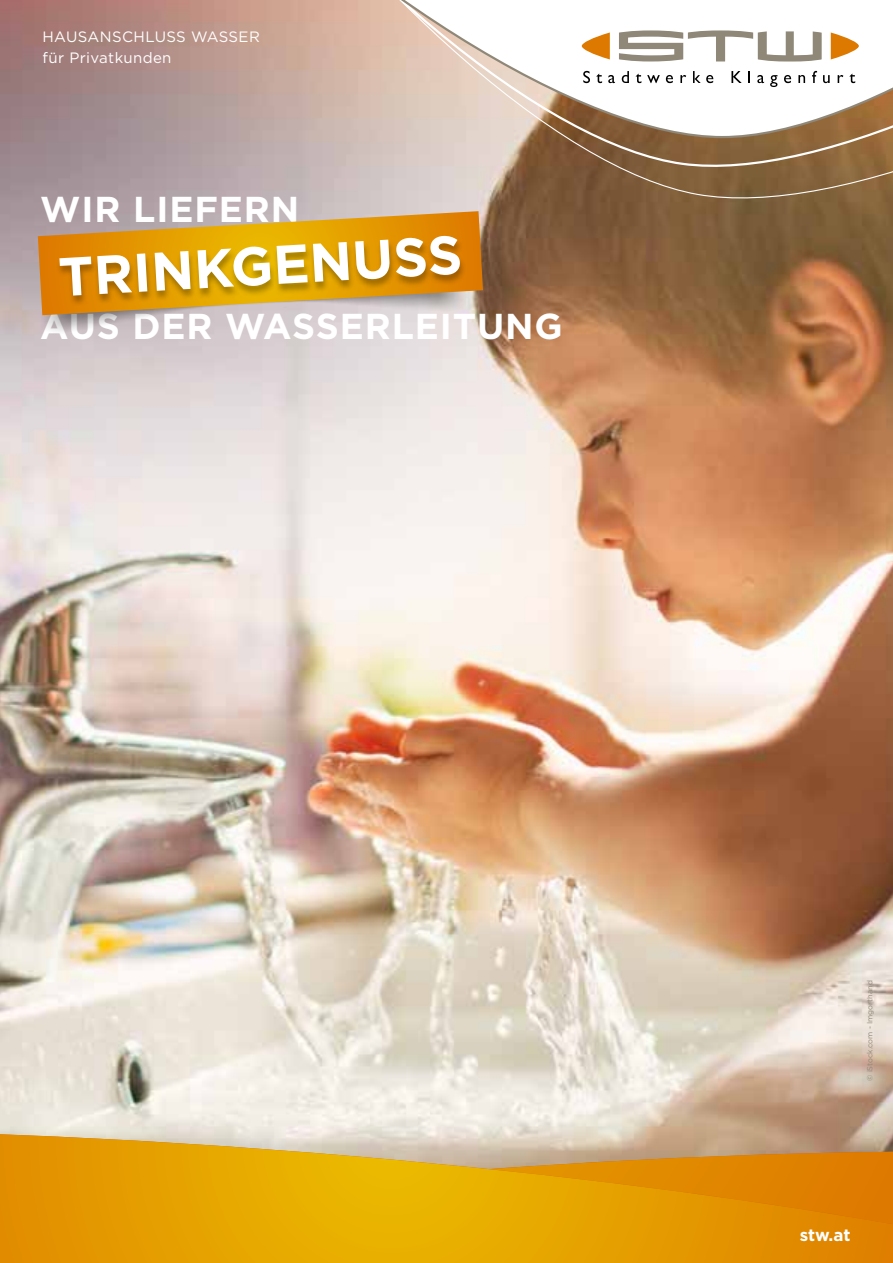
<style>
.page{position:relative;width:893px;height:1263px;background:#fff}
.page>*{position:absolute;margin:0;border:0;box-sizing:border-box;transform-origin:0 0}
.t1{font:700 54.3px "Gotham";color:#fff}
.t2{font:700 36px "Gotham";letter-spacing:.025em;color:#fff}
.t3{font:700 17.1px "Gotham";color:#fff}
.t4{font:15px/21px "Gotham";letter-spacing:.025em;color:#fff}
.t5{font:7.5px "Gotham";color:#8f8777}
</style>
<div class="page">
<img style="left:0;top:0;width:893px;height:1104px">
<svg style="left:0;top:1104px;width:893px;height:30px;background:#e1d5c6"></svg>
<svg style="left:0;top:1134px;width:893px;height:129px;background:#e1a118"></svg>
<svg style="left:156px;top:139px;width:737px;height:78px;background:#a38a77"></svg>
<svg style="left:117px;top:0;width:776px;height:139px"></svg>
<svg style="left:582px;top:32px;width:28px;height:27px"></svg>
<svg style="left:831px;top:32px;width:28px;height:27px"></svg>
<svg style="left:619px;top:30px;width:203px;height:32px"></svg>
<svg style="left:583px;top:71px;width:7px;height:12px"></svg>
<svg style="left:596px;top:73px;width:6px;height:10px"></svg>
<svg style="left:608px;top:75px;width:7px;height:8px"></svg>
<svg style="left:622px;top:71px;width:7px;height:12px"></svg>
<svg style="left:636px;top:73px;width:5px;height:10px"></svg>
<svg style="left:647px;top:75px;width:13px;height:8px"></svg>
<svg style="left:666px;top:75px;width:7px;height:8px"></svg>
<svg style="left:680px;top:75px;width:6px;height:8px"></svg>
<svg style="left:693px;top:71px;width:20px;height:12px"></svg>
<svg style="left:731px;top:71px;width:11px;height:12px"></svg>
<svg style="left:748px;top:71px;width:2px;height:12px"></svg>
<svg style="left:757px;top:75px;width:7px;height:8px"></svg>
<svg style="left:770px;top:75px;width:7px;height:12px"></svg>
<svg style="left:784px;top:75px;width:7px;height:8px"></svg>
<svg style="left:798px;top:75px;width:7px;height:8px"></svg>
<svg style="left:812px;top:71px;width:5px;height:12px"></svg>
<svg style="left:823px;top:75px;width:7px;height:8px"></svg>
<svg style="left:838px;top:75px;width:5px;height:8px"></svg>
<svg style="left:849px;top:73px;width:6px;height:10px"></svg>
<img style="left:16px;top:216px;width:467px;height:122px">
<svg style="left:38px;top:211px;width:445px;height:104px;background:#cea263"></svg>
<div style="left:55px;top:235px;width:411px;height:71px;background:#000;opacity:.3"></div>
<p class="t4" style="left:43px;top:26px;width:219px">HAUSANSCHLUSS WASSER für Privatkunden</p>
<h2 class="t2" style="left:40px;top:186px;width:261px">WIR LIEFERN</h2>
<h1 class="t1" style="left:57px;top:240px;width:406px;rotate:-3deg">TRINKGENUSS</h1>
<h2 class="t2" style="left:40px;top:303px;width:524px">AUS DER WASSERLEITUNG</h2>
<p class="t5" style="left:865px;top:1081px;width:102px;rotate:-90deg">© iStock.com - Imgorthand</p>
<p class="t3" style="left:800px;top:1224px;width:52px">stw.at</p>
</div>
